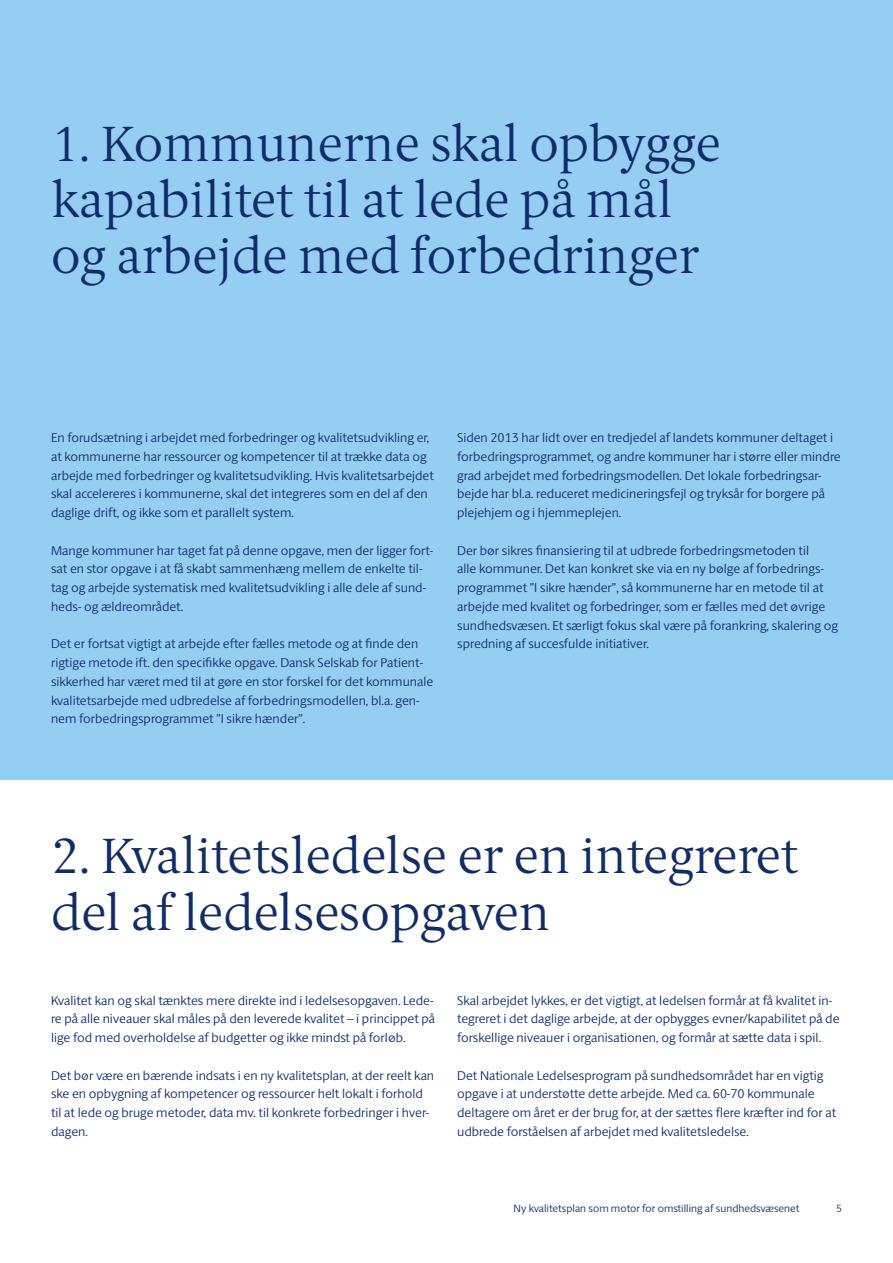
<style>
.page{position:relative;width:893px;height:1263px;background:#fff}
.page>*{position:absolute;margin:0;border:0;box-sizing:border-box;transform-origin:0 0}
.Rubrik_1_5{font:300 49.5px/56.2px "ID Serif";color:#102d69}
.Brødtekst{font:300 12.75px/18.8px "ID Sans";color:#102d69}
.t1{font:300 10.5px "ID Sans";color:#102d69}
</style>
<div class="page">
<div style="left:0;top:0;width:893px;height:780px;background:#94cef2"></div>
<h1 class="Rubrik_1_5" style="left:51px;top:116px;width:671px">1. Kommunerne skal opbygge kapabilitet til at lede på mål og arbejde med forbedringer</h1>
<p class="Brødtekst" style="left:51px;top:428px;width:384px">En forudsætning i arbejdet med forbedringer og kvalitetsudvikling er, at kommunerne har ressourcer og kompetencer til at trække data og arbejde med forbedringer og kvalitetsudvikling. Hvis kvalitetsarbejdet skal accelereres i kommunerne, skal det integreres som en del af den daglige drift, og ikke som et parallelt system.</p>
<p class="Brødtekst" style="left:51px;top:541px;width:384px">Mange kommuner har taget fat på denne opgave, men der ligger fort&shy;sat en stor opgave i at få skabt sammenhæng mellem de enkelte til&shy;tag og arbejde systematisk med kvalitetsudvikling i alle dele af sund&shy;heds- og ældreområdet.</p>
<p class="Brødtekst" style="left:51px;top:634px;width:384px">Det er fortsat vigtigt at arbejde efter fælles metode og at finde den rigtige metode ift. den specifikke opgave. Dansk Selskab for Patient&shy;sikkerhed har været med til at gøre en stor forskel for det kommunale kvalitetsarbejde med udbredelse af forbedringsmodellen, bl.a. gen&shy;nem forbedringsprogrammet ”I sikre hænder”.</p>
<p class="Brødtekst" style="left:457px;top:428px;width:385px">Siden 2013 har lidt over en tredjedel af landets kommuner deltaget i forbedringsprogrammet, og andre kommuner har i større eller mindre grad arbejdet med forbedringsmodellen. Det lokale forbedringsar&shy;bejde har bl.a. reduceret medicineringsfejl og tryksår for borgere på plejehjem og i hjemmeplejen.</p>
<p class="Brødtekst" style="left:457px;top:541px;width:382px">Der bør sikres finansiering til at udbrede forbedringsmetoden til<br>alle kommuner. Det kan konkret ske via en ny bølge af forbedrings&shy;programmet ”I sikre hænder”, så kommunerne har en metode til at arbejde med kvalitet og forbedringer, som er fælles med det øvrige sundhedsvæsen. Et særligt fokus skal være på forankring, skalering og spredning af succesfulde initiativer.</p>
<h1 class="Rubrik_1_5" style="left:51px;top:829px;width:749px">2. Kvalitetsledelse er en integreret del af ledelsesopgaven</h1>
<p class="Brødtekst" style="left:51px;top:991px;width:386px">Kvalitet kan og skal tænktes mere direkte ind i ledelsesopgaven. Lede&shy;re på alle niveauer skal måles på den leverede kvalitet – i princippet på lige fod med overholdelse af budgetter og ikke mindst på forløb.</p>
<p class="Brødtekst" style="left:51px;top:1066px;width:385px">Det bør være en bærende indsats i en ny kvalitetsplan, at der reelt kan ske en opbygning af kompetencer og ressourcer helt lokalt i forhold til at lede og bruge metoder, data mv. til konkrete forbedringer i hver&shy;dagen.</p>
<p class="Brødtekst" style="left:457px;top:991px;width:384px">Skal arbejdet lykkes, er det vigtigt, at ledelsen formår at få kvalitet in&shy;tegreret i det daglige arbejde, at der opbygges evner/kapabilitet på de forskellige niveauer i organisationen, og formår at sætte data i spil.</p>
<p class="Brødtekst" style="left:457px;top:1066px;width:381px">Det Nationale Ledelsesprogram på sundhedsområdet har en vigtig opgave i at understøtte dette arbejde. Med ca. 60-70 kommunale deltagere om året er der brug for, at der sættes flere kræfter ind for at udbrede forståelsen af arbejdet med kvalitetsledelse.</p>
<p class="t1" style="left:514px;top:1202px;width:287px">Ny kvalitetsplan som motor for omstilling af sundhedsvæsenet</p>
<p class="t1" style="left:836px;top:1202px;width:7px">5</p>
</div>
